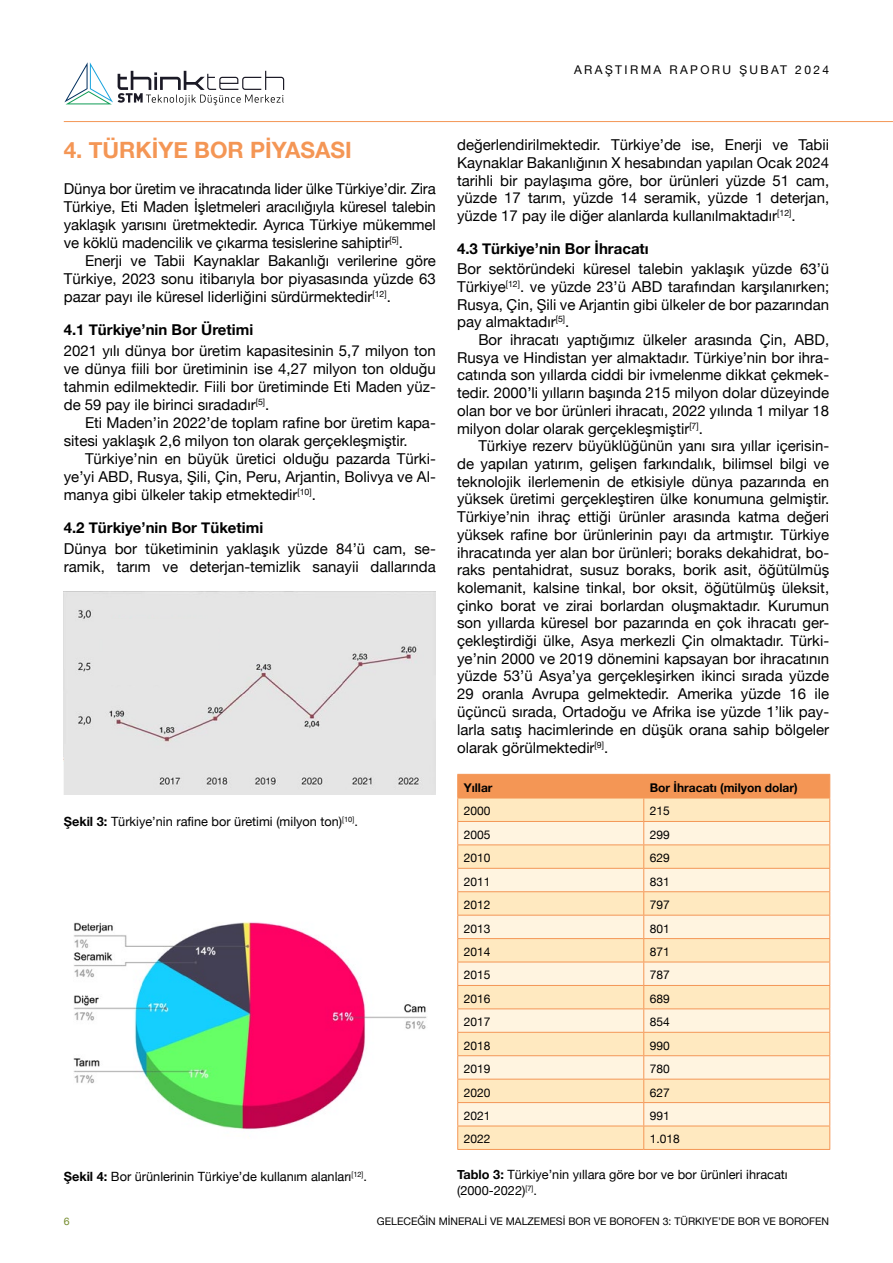
<style>
.page{position:relative;width:893px;height:1263px;background:#fff}
.page>*{position:absolute;margin:0;border:0;box-sizing:border-box;transform-origin:0 0}
.t1{font:700 22.5px "Helvetica Neue";color:#f49655}
.t2{font:15px/17.7px "Helvetica Neue";color:#000;text-align:justify}
.t3{font:700 15px "Helvetica Neue";color:#000}
.t4{font:12.75px/16.5px "Helvetica Neue";color:#000}
.t5{font:12px "Helvetica Neue";color:#000}
.t6{font:700 12px "Helvetica Neue";color:#000}
.t7{font:12px "Helvetica Neue";letter-spacing:.2em;color:#000}
.t8{font:10.5px "Helvetica Neue";color:#000}
.t9{font:10.5px "Helvetica Neue";color:#768d2e}
.s1{font-weight:700}
</style>
<div class="page">
<hr style="left:64px;top:121px;width:829px;height:1px;background:#f49655">
<svg style="left:64px;top:62px;width:220px;height:43px"></svg>
<div style="left:64px;top:591px;width:371px;height:203px;background:#e5e5e5"></div>
<div style="left:108px;top:619px;width:110px;height:65px;background:#e5e5e5"></div>
<div style="left:64px;top:744px;width:84px;height:50px;background:#e5e5e5"></div>
<img style="left:73px;top:922px;width:354px;height:208px">
<hr style="left:457px;top:1149px;width:187px;height:1px;background:#f49655">
<hr style="left:644px;top:1149px;width:186px;height:1px;background:#f49655">
<svg style="left:457px;top:774px;width:373px;height:375px;background:#fde4c1"></svg>
<p class="t7" style="left:574px;top:61px;width:257px">ARAŞTIRMA RAPORU ŞUBAT 2024</p>
<h1 class="t1" style="left:64px;top:132px;width:289px">4. TÜRKİYE BOR PİYASASI</h1>
<p class="t2" style="left:64px;top:181px;width:374px">Dünya bor üretim ve ihracatında lider ülke Türkiye’dir. Zira Türkiye, Eti Maden İşletmeleri aracılığıyla küresel talebin yaklaşık yarısını üretmektedir. Ayrıca Türkiye mükemmel ve köklü madencilik ve çıkarma tesislerine sahiptir<sup>[5]</sup>.</p>
<p class="t2" style="left:64px;top:253px;width:374px;text-indent:21px">Enerji ve Tabii Kaynaklar Bakanlığı verilerine göre Türkiye, 2023 sonu itibarıyla bor piyasasında yüzde 63 pazar payı ile küresel liderliğini sürdürmektedir<sup>[12]</sup>.</p>
<p class="t3" style="left:64px;top:318px;width:191px">4.1 Türkiye’nin Bor Üretimi</p>
<p class="t2" style="left:64px;top:343px;width:374px">2021 yılı dünya bor üretim kapasitesinin 5,7 milyon ton ve dünya fiili bor üretiminin ise 4,27 milyon ton olduğu tahmin edilmektedir. Fiili bor üretiminde Eti Maden yüz&shy;de 59 pay ile birinci sıradadır<sup>[5]</sup>.</p>
<p class="t2" style="left:64px;top:415px;width:374px;text-indent:21px">Eti Maden’in 2022’de toplam rafine bor üretim kapa&shy;sitesi yaklaşık 2,6 milyon ton olarak gerçekleşmiştir.</p>
<p class="t2" style="left:64px;top:451px;width:374px;text-indent:21px">Türkiye’nin en büyük üretici olduğu pazarda Türki&shy;ye’yi ABD, Rusya, Şili, Çin, Peru, Arjantin, Bolivya ve Al&shy;manya gibi ülkeler takip etmektedir<sup>[10]</sup>.</p>
<p class="t3" style="left:64px;top:516px;width:201px">4.2 Türkiye’nin Bor Tüketimi</p>
<p class="t2" style="left:64px;top:541px;width:374px">Dünya bor tüketiminin yaklaşık yüzde 84’ü cam, se&shy;ramik, tarım ve deterjan-temizlik sanayii dallarında</p>
<p class="t4" style="left:64px;top:814px;width:296px"><span class="s1">Şekil 3:</span> Türkiye’nin rafine bor üretimi (milyon ton)<sup>[10]</sup>.</p>
<p class="t4" style="left:64px;top:1169px;width:305px"><span class="s1">Şekil 4:</span> Bor ürünlerinin Türkiye’de kullanım alanları<sup>[12]</sup>.</p>
<p class="t2" style="left:457px;top:137px;width:374px">değerlendirilmektedir. Türkiye’de ise, Enerji ve Tabii Kaynaklar Bakanlığının X hesabından yapılan Ocak 2024 tarihli bir paylaşıma göre, bor ürünleri yüzde 51 cam, yüzde 17 tarım, yüzde 14 seramik, yüzde 1 deterjan, yüzde 17 pay ile diğer alanlarda kullanılmaktadır<sup>[12]</sup>.</p>
<p class="t3" style="left:457px;top:236px;width:193px">4.3 Türkiye’nin Bor İhracatı</p>
<p class="t2" style="left:457px;top:261px;width:374px">Bor sektöründeki küresel talebin yaklaşık yüzde 63’ü Türkiye<sup>[12]</sup>. ve yüzde 23’ü ABD tarafından karşılanırken; Rusya, Çin, Şili ve Arjantin gibi ülkeler de bor pazarından pay almaktadır<sup>[5]</sup>.</p>
<p class="t2" style="left:457px;top:332px;width:374px;text-indent:21px">Bor ihracatı yaptığımız ülkeler arasında Çin, ABD, Rusya ve Hindistan yer almaktadır. Türkiye’nin bor ihra&shy;catında son yıllarda ciddi bir ivmelenme dikkat çekmek&shy;tedir. 2000’li yılların başında 215 milyon dolar düzeyinde olan bor ve bor ürünleri ihracatı, 2022 yılında 1 milyar 18 milyon dolar olarak gerçekleşmiştir<sup>[7]</sup>.</p>
<p class="t2" style="left:457px;top:438px;width:374px;text-indent:21px">Türkiye rezerv büyüklüğünün yanı sıra yıllar içerisin&shy;de yapılan yatırım, gelişen farkındalık, bilimsel bilgi ve teknolojik ilerlemenin de etkisiyle dünya pazarında en yüksek üretimi gerçekleştiren ülke konumuna gelmiştir.<br>Türkiye’nin ihraç ettiği ürünler arasında katma değeri yüksek rafine bor ürünlerinin payı da artmıştır. Türkiye ihracatında yer alan bor ürünleri; boraks dekahidrat, bo&shy;raks pentahidrat, susuz boraks, borik asit, öğütülmüş kolemanit, kalsine tinkal, bor oksit, öğütülmüş üleksit, çinko borat ve zirai borlardan oluşmaktadır. Kurumun son yıllarda küresel bor pazarında en çok ihracatı ger&shy;çekleştirdiği ülke, Asya merkezli Çin olmaktadır. Türki&shy;ye’nin 2000 ve 2019 dönemini kapsayan bor ihracatının yüzde 53’ü Asya’ya gerçekleşirken ikinci sırada yüzde 29 oranla Avrupa gelmektedir. Amerika yüzde 16 ile üçüncü sırada, Ortadoğu ve Afrika ise yüzde 1’lik pay&shy;larla satış hacimlerinde en düşük orana sahip bölgeler olarak görülmektedir<sup>[9]</sup>.</p>
<p class="t6" style="left:464px;top:778px;width:30px">Yıllar</p>
<p class="t6" style="left:650px;top:778px;width:149px">Bor İhracatı (milyon dolar)</p>
<p class="t5" style="left:464px;top:802px;width:28px">2000</p>
<p class="t5" style="left:650px;top:802px;width:22px">215</p>
<p class="t5" style="left:464px;top:826px;width:28px">2005</p>
<p class="t5" style="left:650px;top:826px;width:22px">299</p>
<p class="t5" style="left:464px;top:849px;width:28px">2010</p>
<p class="t5" style="left:650px;top:849px;width:22px">629</p>
<p class="t5" style="left:464px;top:873px;width:28px">2011</p>
<p class="t5" style="left:650px;top:873px;width:22px">831</p>
<p class="t5" style="left:464px;top:896px;width:28px">2012</p>
<p class="t5" style="left:650px;top:896px;width:22px">797</p>
<p class="t5" style="left:464px;top:920px;width:28px">2013</p>
<p class="t5" style="left:650px;top:920px;width:22px">801</p>
<p class="t5" style="left:464px;top:943px;width:28px">2014</p>
<p class="t5" style="left:650px;top:943px;width:22px">871</p>
<p class="t5" style="left:464px;top:966px;width:28px">2015</p>
<p class="t5" style="left:650px;top:966px;width:22px">787</p>
<p class="t5" style="left:464px;top:990px;width:28px">2016</p>
<p class="t5" style="left:650px;top:990px;width:22px">689</p>
<p class="t5" style="left:464px;top:1013px;width:28px">2017</p>
<p class="t5" style="left:650px;top:1013px;width:22px">854</p>
<p class="t5" style="left:464px;top:1037px;width:28px">2018</p>
<p class="t5" style="left:650px;top:1037px;width:22px">990</p>
<p class="t5" style="left:464px;top:1060px;width:28px">2019</p>
<p class="t5" style="left:650px;top:1060px;width:22px">780</p>
<p class="t5" style="left:464px;top:1084px;width:28px">2020</p>
<p class="t5" style="left:650px;top:1084px;width:22px">627</p>
<p class="t5" style="left:464px;top:1107px;width:28px">2021</p>
<p class="t5" style="left:650px;top:1107px;width:22px">991</p>
<p class="t5" style="left:464px;top:1130px;width:28px">2022</p>
<p class="t5" style="left:650px;top:1130px;width:32px">1.018</p>
<p class="t4" style="left:457px;top:1166px;width:332px"><span class="s1">Tablo 3:</span> Türkiye’nin yıllara göre bor ve bor ürünleri ihracatı (2000-2022)<sup>[7]</sup>.</p>
<p class="t9" style="left:64px;top:1214px;width:7px">6</p>
<p class="t8" style="left:377px;top:1214px;width:454px">GELECEĞİN MİNERALİ VE MALZEMESİ BOR VE BOROFEN 3: TÜRKIYE’DE BOR VE BOROFEN</p>
</div>
